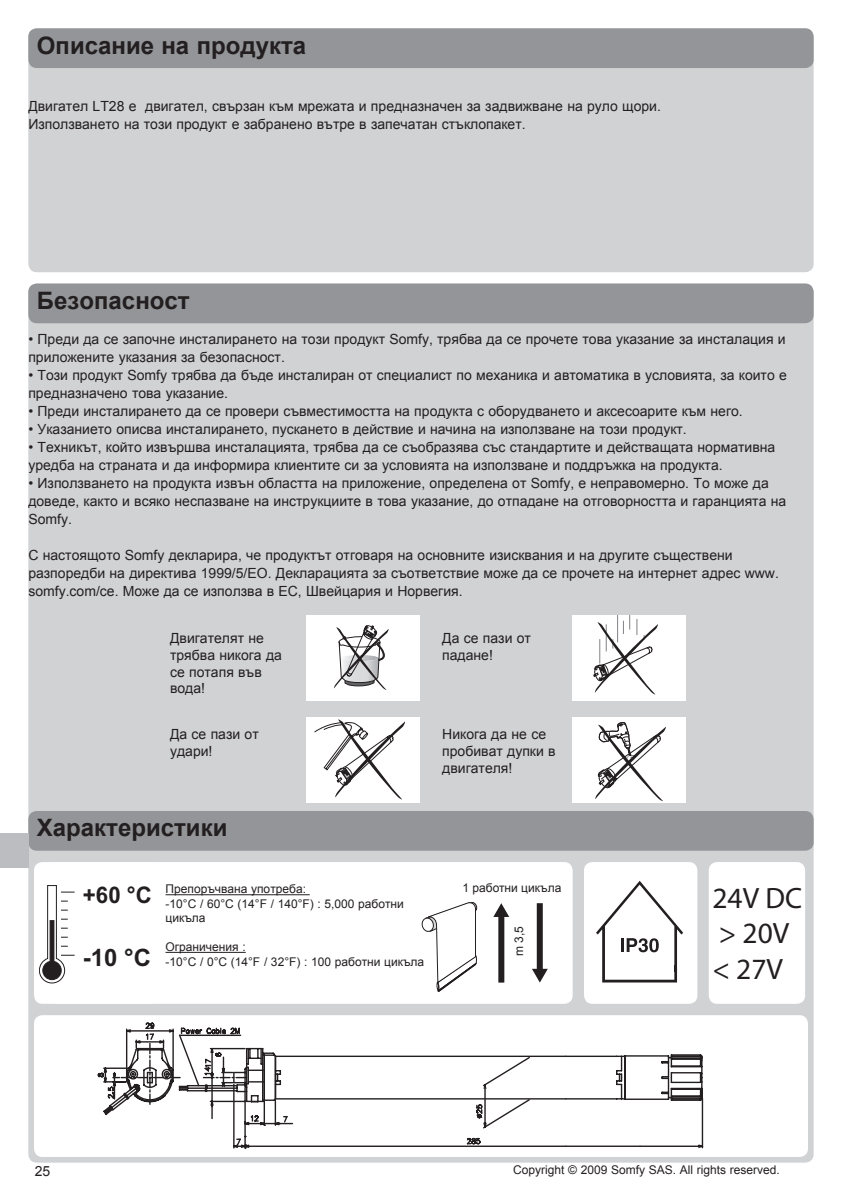
<style>
.page{position:relative;width:842px;height:1191px;background:#fff}
.page>*{position:absolute;margin:0;border:0;box-sizing:border-box;transform-origin:0 0}
.t1{font:29.4px/35.4px "Myriad";color:#231f20}
.t2{font:700 24px "Arial";color:#231f20}
.t3{font:700 22.8px "Arial";color:#231f20}
.t4{font:14px/18px "Arial";color:#231f20}
.t5{font:12px/14.4px "Arial";color:#231f20}
</style>
<div class="page">
<div style="left:28px;top:28px;width:786px;height:244px;background:#d1d2d4;border-radius:9px"></div>
<div style="left:28px;top:28px;width:786px;height:40px;background:#939598;border-radius:9px"></div>
<div style="left:28px;top:283px;width:786px;height:879px;background:#d1d2d4;border-radius:9px"></div>
<div style="left:28px;top:283px;width:786px;height:40px;background:#939598;border-radius:9px"></div>
<div style="left:306px;top:616px;width:114px;height:85px;background:#fff"></div>
<svg style="left:334px;top:625px;width:55px;height:65px"></svg>
<div style="left:573px;top:616px;width:113px;height:85px;background:#fff"></div>
<svg style="left:594px;top:616px;width:64px;height:78px"></svg>
<div style="left:306px;top:718px;width:114px;height:85px;background:#fff"></div>
<svg style="left:314px;top:719px;width:91px;height:80px"></svg>
<div style="left:573px;top:718px;width:113px;height:85px;background:#fff"></div>
<svg style="left:595px;top:722px;width:71px;height:79px"></svg>
<div style="left:34px;top:1015px;width:774px;height:142px;background:#fff;border-radius:9px"></div>
<svg style="left:126px;top:1022px;width:515px;height:125px"></svg>
<svg style="left:98px;top:1072px;width:433px;height:77px"></svg>
<svg style="left:122px;top:1047px;width:581px;height:72px"></svg>
<svg style="left:102px;top:1046px;width:525px;height:70px"></svg>
<div style="left:28px;top:811px;width:786px;height:39px;background:#939598;border-radius:9px"></div>
<div style="left:0;top:833px;width:28px;height:34px;background:#bcbdc0"></div>
<div style="left:584px;top:862px;width:113px;height:141px;background:#fff;border-radius:9px"></div>
<svg style="left:596px;top:881px;width:87px;height:101px"></svg>
<div style="left:709px;top:862px;width:96px;height:141px;background:#fff;border-radius:9px"></div>
<div style="left:49px;top:862px;width:524px;height:141px;background:#fff;border-radius:9px"></div>
<hr style="left:166px;top:894px;width:144px;height:1px;background:#231f20">
<hr style="left:166px;top:952px;width:80px;height:1px;background:#231f20">
<svg style="left:422px;top:902px;width:56px;height:90px"></svg>
<div style="left:537px;top:903px;width:6px;height:73px;background:#231f20"></div>
<svg style="left:532px;top:968px;width:16px;height:14px"></svg>
<div style="left:498px;top:909px;width:6px;height:73px;background:#231f20"></div>
<svg style="left:493px;top:903px;width:16px;height:14px"></svg>
<div style="left:34px;top:862px;width:125px;height:141px;background:#fff;border-radius:9px"></div>
<svg style="left:39px;top:885px;width:36px;height:98px"></svg>
<h2 class="t2" style="left:37px;top:29px;width:271px">Описание на продукта</h2>
<p class="t4" style="left:28px;top:97px;width:634px">Двигател LT28 е двигател, свързан към мрежата и предназначен за задвижване на руло щори.<br>Използването на този продукт е забранено вътре в запечатан стъклопакет.</p>
<h2 class="t2" style="left:37px;top:285px;width:154px">Безопасност</h2>
<p class="t4" style="left:28px;top:330px;width:759px">• Преди да се започне инсталирането на този продукт Somfy, трябва да се прочете това указание за инсталация и приложените указания за безопасност.</p>
<p class="t4" style="left:28px;top:366px;width:760px">• Този продукт Somfy трябва да бъде инсталиран от специалист по механика и автоматика в условията, за които е предназначено това указание.</p>
<p class="t4" style="left:28px;top:402px;width:716px">• Преди инсталирането да се провери съвместимостта на продукта с оборудването и аксесоарите към него.</p>
<p class="t4" style="left:28px;top:420px;width:660px">• Указанието описва инсталирането, пускането в действие и начина на използване на този продукт.</p>
<p class="t4" style="left:28px;top:438px;width:748px">• Техникът, който извършва инсталацията, трябва да се съобразява със стандартите и действащата нормативна уредба на страната и да информира клиентите си за условията на използване и поддръжка на продукта.</p>
<p class="t4" style="left:28px;top:474px;width:759px">• Използването на продукта извън областта на приложение, определена от Somfy, е неправомерно. То може да доведе, както и всяко неспазване на инструкциите в това указание, до отпадане на отговорността и гаранцията на<br>Somfy.</p>
<p class="t4" style="left:28px;top:546px;width:752px">С настоящото Somfy декларира, че продуктът отговаря на основните изисквания и на другите съществени разпоредби на директива 1999/5/ЕО. Декларацията за съответствие може да се прочете на интернет адрес www. somfy.com/ce. Може да се използва в ЕС, Швейцария и Норвегия.</p>
<p class="t4" style="left:170px;top:630px;width:113px;line-height:16.8px">Двигателят не трябва никога да се потапя във вода!</p>
<p class="t4" style="left:170px;top:726px;width:90px;line-height:16.8px">Да се пази от удари!</p>
<p class="t4" style="left:442px;top:630px;width:90px;line-height:16.8px">Да се пази от падане!</p>
<p class="t4" style="left:442px;top:726px;width:115px;line-height:16.8px">Никога да не се пробиват дупки в двигателя!</p>
<h2 class="t2" style="left:37px;top:812px;width:192px">Характеристики</h2>
<h3 class="t3" style="left:83px;top:879px;width:70px">+60 °C</h3>
<h2 class="t2" style="left:83px;top:941px;width:70px">-10 °C</h2>
<p class="t5" style="left:166px;top:882px;width:240px">Препоръчвана употреба:<br>-10°C / 60°C (14°F / 140°F) : 5,000 работни цикъла</p>
<p class="t5" style="left:166px;top:939px;width:260px">Ограничения :<br>-10°C / 0°C (14°F / 32°F) : 100 работни цикъла</p>
<p class="t5" style="left:462px;top:880px;width:100px">1 работни цикъла</p>
<p class="t5" style="left:512px;top:956px;width:32px;rotate:-90deg">m 3,5</p>
<h1 class="t1" style="left:712px;top:881px;width:91px">24V DC &gt; 20V &lt; 27V</h1>
<p class="t4" style="left:35px;top:1161px;width:17px">25</p>
<p class="t5" style="left:513px;top:1162px;width:268px">Copyright © 2009 Somfy SAS. All rights reserved.</p>
</div>
